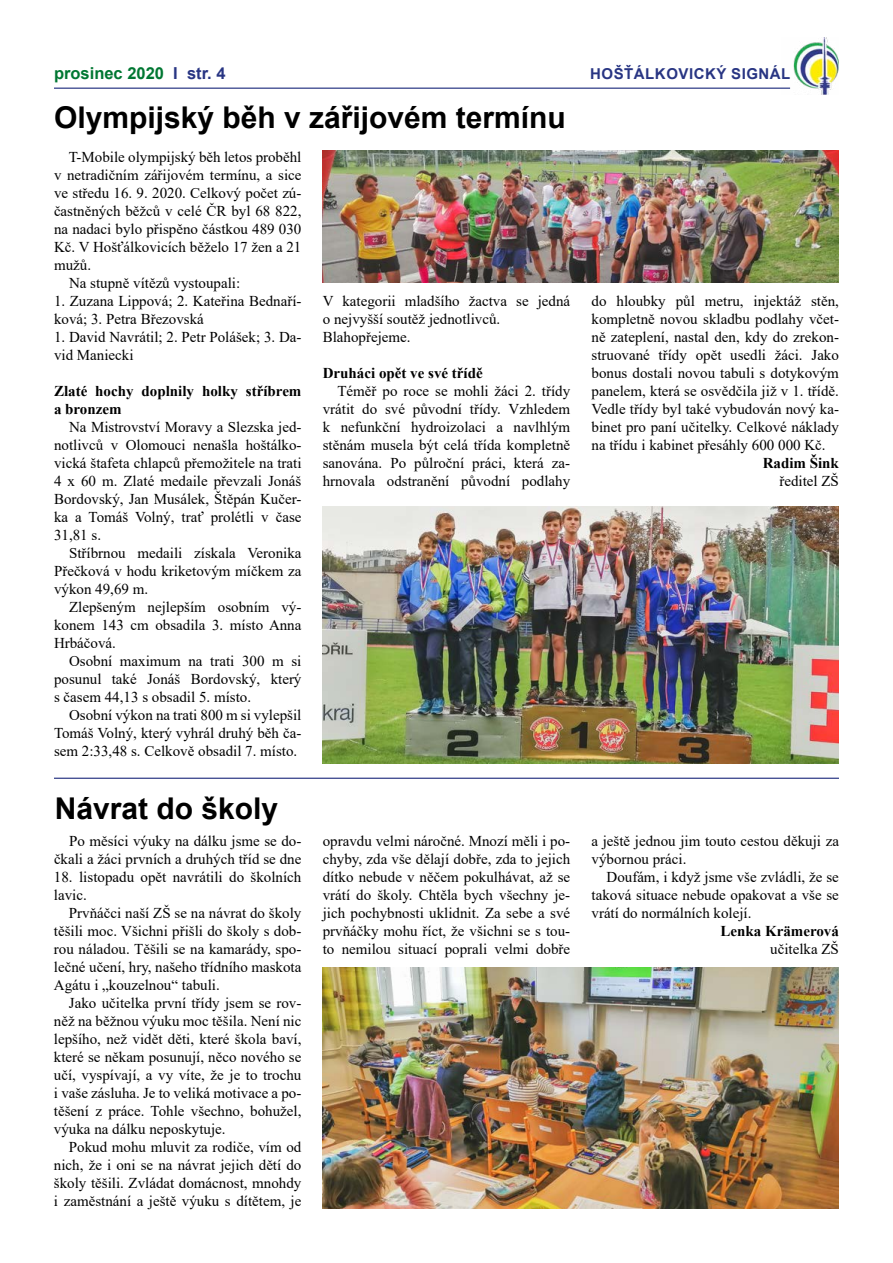
<style>
.page{position:relative;width:893px;height:1263px;background:#fff}
.page>*{position:absolute;margin:0;border:0;box-sizing:border-box;transform-origin:0 0}
.t1{font:700 30px "Arial";color:#000}
.t2{font:700 16.5px "Arial";color:#007732}
.t3{font:15px/18px "Times New Roman";color:#000;text-align:justify}
.t4{font:700 15px/18px "Times New Roman";color:#000}
.t5{font:700 15px "Arial";letter-spacing:.035em;color:#283583}
.s1{color:#283583}
</style>
<div class="page">
<img style="left:781px;top:37px;width:58px;height:57px">
<hr style="left:54px;top:88px;width:736px;height:1px;background:#283583">
<hr style="left:54px;top:778px;width:785px;height:1px;background:#283583">
<img style="left:323px;top:151px;width:516px;height:132px">
<img style="left:323px;top:506px;width:516px;height:257px">
<img style="left:323px;top:967px;width:516px;height:242px">
<p class="t2" style="left:54px;top:62px;width:173px">prosinec 2020 <span class="s1">I str. 4</span></p>
<p class="t5" style="left:590px;top:63px;width:202px">HOŠŤÁLKOVICKÝ SIGNÁL</p>
<h1 class="t1" style="left:54px;top:96px;width:513px">Olympijský běh v zářijovém termínu</h1>
<p class="t3" style="left:69px;top:148px;width:234px">T-Mobile olympijský běh letos proběhl</p>
<p class="t3" style="left:54px;top:166px;width:249px">v netradičním zářijovém termínu, a sice</p>
<p class="t3" style="left:54px;top:184px;width:249px">ve středu 16. 9. 2020. Celkový počet zú-</p>
<p class="t3" style="left:54px;top:202px;width:249px">častněných běžců v celé ČR byl 68 822,</p>
<p class="t3" style="left:54px;top:220px;width:249px">na nadaci bylo přispěno částkou 489 030</p>
<p class="t3" style="left:54px;top:238px;width:249px">Kč. V Hošťálkovicích běželo 17 žen a 21</p>
<p class="t3" style="left:54px;top:256px;width:39px">mužů.</p>
<p class="t3" style="left:69px;top:274px;width:173px">Na stupně vítězů vystoupali:</p>
<p class="t3" style="left:54px;top:292px;width:249px">1. Zuzana Lippová; 2. Kateřina Bednaří&shy;ková; 3. Petra Březovská</p>
<p class="t3" style="left:54px;top:328px;width:249px">1. David Navrátil; 2. Petr Polášek; 3. Da&shy;vid Maniecki</p>
<p class="t4" style="left:54px;top:382px;width:249px">Zlaté hochy doplnily holky stříbrem a bronzem</p>
<p class="t3" style="left:54px;top:418px;width:249px;text-indent:15px">Na Mistrovství Moravy a Slezska jed&shy;notlivců v Olomouci nenašla hoštálko&shy;vická štafeta chlapců přemožitele na trati 4 x 60 m. Zlaté medaile převzali Jonáš Bordovský, Jan Musálek, Štěpán Kučer&shy;ka a Tomáš Volný, trať prolétli v čase 31,81 s.</p>
<p class="t3" style="left:54px;top:544px;width:249px;text-indent:15px">Stříbrnou medaili získala Veronika Přečková v hodu kriketovým míčkem za výkon 49,69 m.</p>
<p class="t3" style="left:54px;top:598px;width:249px;text-indent:15px">Zlepšeným nejlepším osobním vý&shy;konem 143 cm obsadila 3. místo Anna Hrbáčová.</p>
<p class="t3" style="left:54px;top:652px;width:249px;text-indent:15px">Osobní maximum na trati 300 m si posunul také Jonáš Bordovský, který s časem 44,13 s obsadil 5. místo.</p>
<p class="t3" style="left:54px;top:706px;width:249px;text-indent:15px">Osobní výkon na trati 800 m si vylepšil Tomáš Volný, který vyhrál druhý běh ča&shy;sem 2:33,48 s. Celkově obsadil 7. místo.</p>
<h1 class="t1" style="left:55px;top:787px;width:225px">Návrat do školy</h1>
<p class="t3" style="left:323px;top:292px;width:249px;text-align:left">V kategorii mladšího žactva se jedná o nejvyšší soutěž jednotlivců.<br>Blahopřejeme.</p>
<p class="t4" style="left:323px;top:364px;width:161px">Druháci opět ve své třídě</p>
<p class="t3" style="left:323px;top:382px;width:249px;text-indent:15px">Téměř po roce se mohli žáci 2. třídy vrátit do své původní třídy. Vzhledem k nefunkční hydroizolaci a navlhlým stěnám musela být celá třída kompletně sanována. Po půlroční práci, která za&shy;hrnovala odstranění původní podlahy</p>
<p class="t3" style="left:591px;top:292px;width:249px">do hloubky půl metru, injektáž stěn, kompletně novou skladbu podlahy včet&shy;ně zateplení, nastal den, kdy do zrekon&shy;struované třídy opět usedli žáci. Jako bonus dostali novou tabuli s dotykovým panelem, která se osvědčila již v 1. třídě.<br>Vedle třídy byl také vybudován nový ka&shy;binet pro paní učitelky. Celkové náklady na třídu i kabinet přesáhly 600 000 Kč.</p>
<p class="t4" style="left:763px;top:454px;width:78px">Radim Šink</p>
<p class="t3" style="left:779px;top:472px;width:61px">ředitel ZŠ</p>
<p class="t3" style="left:54px;top:832px;width:249px;text-align:right">Po měsíci výuky na dálku jsme se do&shy;čkali a žáci prvních a druhých tříd se dne</p>
<p class="t3" style="left:54px;top:868px;width:249px">18. listopadu opět navrátili do školních lavic.</p>
<p class="t3" style="left:54px;top:904px;width:249px;text-indent:15px">Prvňáčci naší ZŠ se na návrat do školy těšili moc. Všichni přišli do školy s dob&shy;rou náladou. Těšili se na kamarády, spo&shy;lečné učení, hry, našeho třídního maskota Agátu i „kouzelnou“ tabuli.</p>
<p class="t3" style="left:54px;top:994px;width:249px;text-indent:15px">Jako učitelka první třídy jsem se rov&shy;něž na běžnou výuku moc těšila. Není nic lepšího, než vidět děti, které škola baví, které se někam posunují, něco nového se učí, vyspívají, a vy víte, že je to trochu i vaše zásluha. Je to veliká motivace a po&shy;těšení z práce. Tohle všechno, bohužel, výuka na dálku neposkytuje.</p>
<p class="t3" style="left:54px;top:1138px;width:249px;text-indent:15px">Pokud mohu mluvit za rodiče, vím od nich, že i oni se na návrat jejich dětí do školy těšili. Zvládat domácnost, mnohdy i zaměstnání a ještě výuku s dítětem, je</p>
<p class="t3" style="left:323px;top:832px;width:249px">opravdu velmi náročné. Mnozí měli i po&shy;chyby, zda vše dělají dobře, zda to jejich dítko nebude v něčem pokulhávat, až se vrátí do školy. Chtěla bych všechny je&shy;jich pochybnosti uklidnit. Za sebe a své prvňáčky mohu říct, že všichni se s tou&shy;to nemilou situací poprali velmi dobře</p>
<p class="t3" style="left:591px;top:832px;width:249px">a ještě jednou jim touto cestou děkuji za výbornou práci.</p>
<p class="t3" style="left:591px;top:868px;width:249px;text-indent:15px">Doufám, i když jsme vše zvládli, že se taková situace nebude opakovat a vše se vrátí do normálních kolejí.</p>
<p class="t4" style="left:720px;top:922px;width:120px">Lenka Krämerová</p>
<p class="t3" style="left:770px;top:940px;width:70px">učitelka ZŠ</p>
</div>
